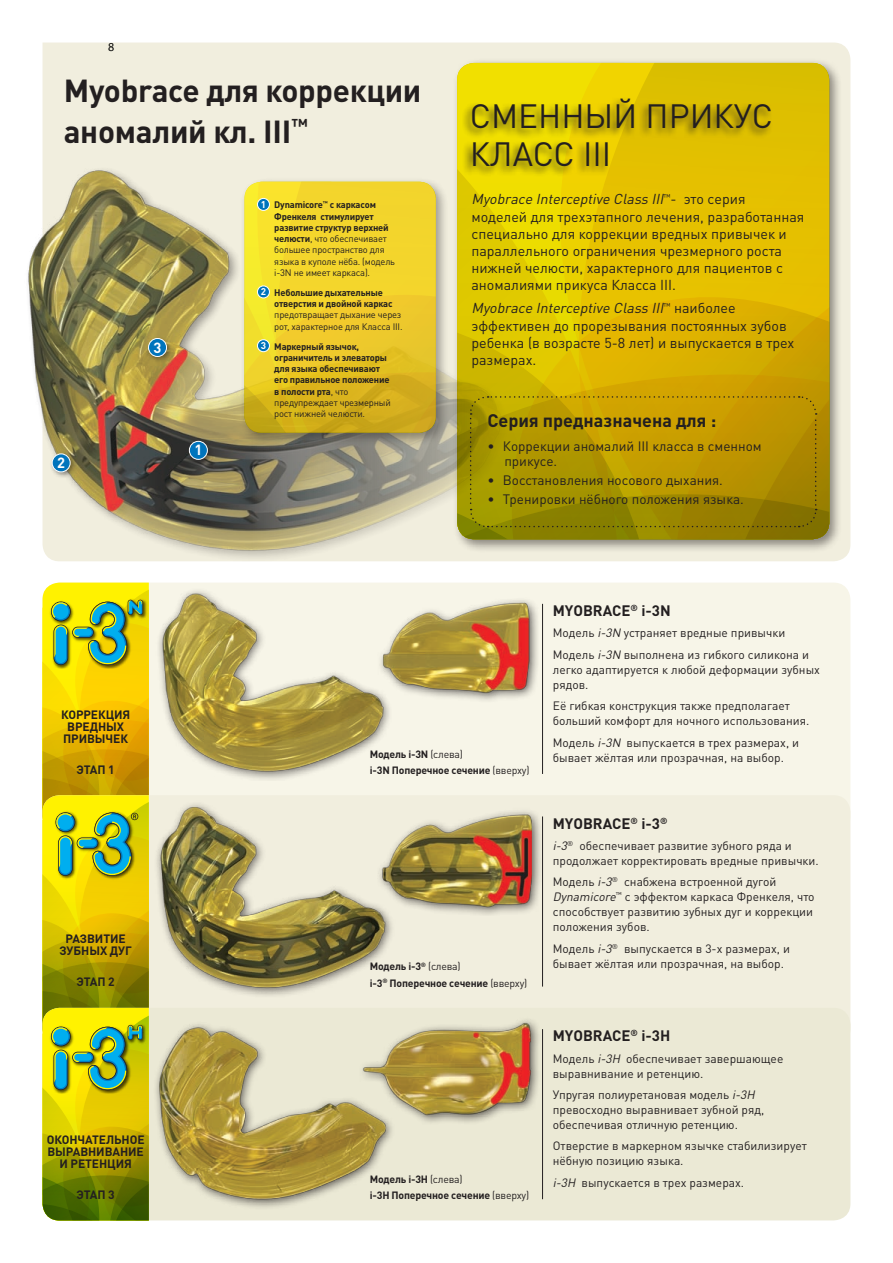
<style>
.page{position:relative;width:893px;height:1263px;background:#fff}
.page>*{position:absolute;margin:0;border:0;box-sizing:border-box;transform-origin:0 0}
.t1{font:33.3px/37.5px "DIN Cyr";color:#231f20}
.t2{font:700 31.5px/40.5px "DIN Cyr";letter-spacing:-.01em;color:#231f20}
.t3{font:700 18px "DIN Cyr";color:#231f20}
.t4{font:700 15px "DIN Cyr";color:#231f20}
.t5{font:700 14.7px "DIN Cyr";color:#fff}
.t6{font:14.25px/17.1px "DIN Cyr";color:#231f20}
.t7{font:13.5px/15px "DIN Cyr";color:#231f20}
.t8{font:12px/15px "DIN Cyr";color:#231f20}
.t9{font:700 12px/12px "DIN Cyr";letter-spacing:-.005em;color:#231f20;text-align:center}
.t10{font:12px "Myriad Pro";color:#000}
.t11{font:700 10.5px "DIN Cyr";letter-spacing:-.02em;color:#231f20}
.t12{font:9.3px/11.2px "DIN Cyr";letter-spacing:-.02em;color:#231f20}
.t13{font:700 9.3px/11.2px "DIN Cyr";letter-spacing:-.02em;color:#231f20}
.s1{font-weight:700;font-size:9.75px;color:#fff}
.s2{font-weight:700}
.s3{font-size:9.75px;color:#fff}
.s4{font-weight:400}
.s5{font-style:italic}
</style>
<div class="page">
<div style="left:42px;top:43px;width:808px;height:518px;background:#f1eede"></div>
<img style="left:27px;top:116px;width:508px;height:446px">
<div style="left:452px;top:58px;width:390px;height:494px;background:#231f20;opacity:.5"></div>
<svg style="left:457px;top:63px;width:103px;height:172px;background:#ecda01"></svg>
<svg style="left:579px;top:63px;width:250px;height:172px;background:#e3c200"></svg>
<svg style="left:457px;top:235px;width:372px;height:304px;background:#c6a700"></svg>
<div style="left:43px;top:583px;width:807px;height:250px;background:#f7f5e8;border-radius:17px"></div>
<div style="left:377px;top:596px;width:162px;height:106px;background:#231f20;opacity:.75"></div>
<img style="left:399px;top:596px;width:132px;height:106px">
<hr style="left:542px;top:604px;width:1px;height:170px;background:#231f20">
<div style="left:43px;top:795px;width:807px;height:250px;background:#f1eede;border-radius:17px"></div>
<div style="left:376px;top:807px;width:166px;height:109px;background:#231f20;opacity:.75"></div>
<img style="left:401px;top:807px;width:130px;height:109px">
<hr style="left:542px;top:816px;width:1px;height:170px;background:#231f20">
<div style="left:239px;top:177px;width:210px;height:268px;background:#231f20;opacity:.5"></div>
<svg style="left:244px;top:182px;width:192px;height:251px;background:#eacb28"></svg>
<div style="left:43px;top:1008px;width:807px;height:212px;background:#ebe9d5;border-radius:17px"></div>
<div style="left:357px;top:1016px;width:183px;height:109px;background:#231f20;opacity:.75"></div>
<img style="left:394px;top:1016px;width:137px;height:109px">
<hr style="left:542px;top:1029px;width:1px;height:170px;background:#231f20">
<img style="left:158px;top:590px;width:241px;height:190px">
<img style="left:156px;top:804px;width:245px;height:192px">
<img style="left:156px;top:1016px;width:238px;height:192px">
<div style="left:461px;top:95px;width:312px;height:81px;background:#231f20;opacity:.75"></div>
<div style="left:257px;top:198px;width:12px;height:12px;background:#0074bc;border-radius:50%"></div>
<div style="left:257px;top:198px;width:13px;height:13px;border:1px solid #fff;border-radius:50%"></div>
<div style="left:257px;top:286px;width:12px;height:12px;background:#0074bc;border-radius:50%"></div>
<div style="left:257px;top:286px;width:13px;height:12px;border:1px solid #fff;border-radius:50%"></div>
<div style="left:257px;top:340px;width:12px;height:12px;background:#0074bc;border-radius:50%"></div>
<div style="left:257px;top:339px;width:13px;height:13px;border:1px solid #fff;border-radius:50%"></div>
<svg style="left:43px;top:583px;width:106px;height:637px;background:#bab514"></svg>
<div style="left:187px;top:439px;width:27px;height:27px;background:#231f20;opacity:.5"></div>
<div style="left:189px;top:441px;width:18px;height:18px;background:#0074bc;border-radius:50%"></div>
<div style="left:189px;top:441px;width:19px;height:19px;border:1px solid #fff;border-radius:50%"></div>
<div style="left:49px;top:451px;width:27px;height:28px;background:#231f20;opacity:.5"></div>
<div style="left:52px;top:454px;width:18px;height:18px;background:#0074bc;border-radius:50%"></div>
<div style="left:52px;top:454px;width:18px;height:18px;border:1px solid #fff;border-radius:50%"></div>
<div style="left:146px;top:336px;width:27px;height:27px;background:#231f20;opacity:.5"></div>
<div style="left:149px;top:338px;width:18px;height:18px;background:#0074bc;border-radius:50%"></div>
<div style="left:148px;top:338px;width:19px;height:19px;border:1px solid #fff;border-radius:50%"></div>
<p class="t10" style="left:108px;top:40px;width:8px">8</p>
<h2 class="t2" style="left:64px;top:69px;width:359px">Myobrace для коррекции аномалий кл. III<sup>™</sup></h2>
<p class="t5" style="left:57px;top:453px;width:9px">2</p>
<p class="t5" style="left:154px;top:337px;width:9px">3</p>
<p class="t5" style="left:194px;top:440px;width:9px">1</p>
<p class="t12" style="left:274px;top:199px;width:122px;text-indent:-13px"><span class="s1">1</span> <span class="s2">Dynamicore</span><sup>™</sup> <span class="s2">с каркасом<br>Френкеля стимулирует развитие структур верхней челюсти</span>, что обеспечивает большее пространство для языка в куполе нёба. (модель i-3N не имеет каркаса).</p>
<p class="t13" style="left:274px;top:286px;width:120px;text-indent:-13px"><span class="s3">2</span> Небольшие дыхательные отверстия и двойной каркас</p>
<p class="t12" style="left:274px;top:309px;width:130px">предотвращает дыхание через рот, характерное для Класса III.</p>
<p class="t13" style="left:274px;top:340px;width:118px;text-indent:-13px"><span class="s3">3</span> Маркерный язычок, ограничитель и элеваторы для языка обеспечивают его правильное положение в полости рта<span class="s4">, что предупреждает чрезмерный рост нижней челюсти.</span></p>
<h1 class="t1" style="left:470px;top:96px;width:304px">СМЕННЫЙ ПРИКУС<br>КЛАСС III</h1>
<p class="t6" style="left:471px;top:190px;width:334px"><span class="s5">Myobrace Interceptive Class III</span><sup>™</sup> - э т о с е р и я моделей для трехэтапного лечения, разработанная специально для коррекции вредных привычек и параллельного ограничения чрезмерного роста нижней челюсти, характерного для пациентов с аномалиями прикуса Класса III.</p>
<p class="t6" style="left:471px;top:299px;width:325px"><span class="s5">Myobrace Interceptive Class III</span><sup>™</sup> н а и б о л е е эффективен до прорезывания постоянных зубов ребенка (в возрасте 5-8 лет) и выпускается в трех размерах.</p>
<h3 class="t3" style="left:487px;top:408px;width:230px">Серия предназначена для :</h3>
<p class="t7" style="left:504px;top:438px;width:259px;text-indent:-17px">• Коррекции аномалий III класса в сменном прикусе.</p>
<p class="t7" style="left:487px;top:472px;width:237px">• Восстановления носового дыхания.</p>
<p class="t7" style="left:487px;top:491px;width:258px">• Тренировки нёбного положения языка.</p>
<p class="t9" style="left:61px;top:708px;width:71px">КОРРЕКЦИЯ<br>ВРЕДНЫХ<br>ПРИВЫЧЕК</p>
<p class="t9" style="left:77px;top:763px;width:40px">ЭТАП 1</p>
<p class="t9" style="left:59px;top:932px;width:74px">РАЗВИТИЕ<br>ЗУБНЫХ ДУГ</p>
<p class="t9" style="left:77px;top:975px;width:40px">ЭТАП 2</p>
<p class="t9" style="left:47px;top:1133px;width:99px">ОКОНЧАТЕЛЬНОЕ<br>ВЫРАВНИВАНИЕ<br>И РЕТЕНЦИЯ</p>
<p class="t9" style="left:77px;top:1188px;width:40px">ЭТАП 3</p>
<p class="t4" style="left:553px;top:600px;width:119px">MYOBRACE<sup>®</sup> i-3N</p>
<p class="t8" style="left:553px;top:622px;width:258px;line-height:21.5px">Модель <span class="s5">i-3N</span> устраняет вредные привычки<br>Модель <span class="s5">i-3N</span> выполнена из гибкого силикона и</p>
<p class="t8" style="left:553px;top:661px;width:269px">легко адаптируется к любой деформации зубных рядов.</p>
<p class="t8" style="left:553px;top:698px;width:258px">Её гибкая конструкция также предполагает больший комфорт для ночного использования.</p>
<p class="t8" style="left:553px;top:734px;width:248px">Модель <span class="s5">i-3N</span> выпускается в трех размерах, и</p>
<p class="t11" style="left:370px;top:747px;width:95px">Модель i-3N <span class="s4">(слева)</span></p>
<p class="t8" style="left:553px;top:749px;width:233px">бывает жёлтая или прозрачная, на выбор.</p>
<p class="t11" style="left:370px;top:763px;width:161px">i-3N Поперечное сечение <span class="s4">(вверху)</span></p>
<p class="t4" style="left:553px;top:813px;width:116px">MYOBRACE<sup>®</sup> i-3<sup>®</sup></p>
<p class="t8" style="left:553px;top:838px;width:267px"><span class="s5">i-3</span><sup>®</sup> обеспечивает развитие зубного ряда и продолжает корректировать вредные привычки.</p>
<p class="t8" style="left:553px;top:874px;width:263px">Модель <span class="s5">i-3</span><sup>®</sup> снабжена встроенной дугой <span class="s5">Dynamicore</span><sup>™</sup> с эффектом каркаса Френкеля, что способствует развитию зубных дуг и коррекции положения зубов.</p>
<p class="t8" style="left:553px;top:940px;width:239px">Модель <span class="s5">i-3</span><sup>®</sup> выпускается в 3-х размерах, и</p>
<p class="t11" style="left:370px;top:959px;width:92px">Модель i-3<sup>®</sup> <span class="s4">(слева)</span></p>
<p class="t8" style="left:553px;top:955px;width:233px">бывает жёлтая или прозрачная, на выбор.</p>
<p class="t11" style="left:370px;top:976px;width:159px">i-3<sup>®</sup> Поперечное сечение <span class="s4">(вверху)</span></p>
<p class="t4" style="left:553px;top:1026px;width:119px">MYOBRACE<sup>®</sup> i-3H</p>
<p class="t8" style="left:553px;top:1050px;width:232px">Модель <span class="s5">i-3H</span> обеспечивает завершающее выравнивание и ретенцию.</p>
<p class="t8" style="left:553px;top:1087px;width:213px">Упругая полиуретановая модель <span class="s5">i-3H </span>превосходно выравнивает зубной ряд, обеспечивая отличную ретенцию.</p>
<p class="t8" style="left:553px;top:1138px;width:256px">Отверстие в маркерном язычке стабилизирует нёбную позицию языка.</p>
<p class="t11" style="left:370px;top:1172px;width:94px">Модель i-3H <span class="s4">(слева)</span></p>
<p class="t8" style="left:553px;top:1174px;width:193px"><span class="s5">i-3H</span> выпускается в трех размерах.</p>
<p class="t11" style="left:370px;top:1188px;width:161px">i-3H Поперечное сечение <span class="s4">(вверху)</span></p>
</div>
